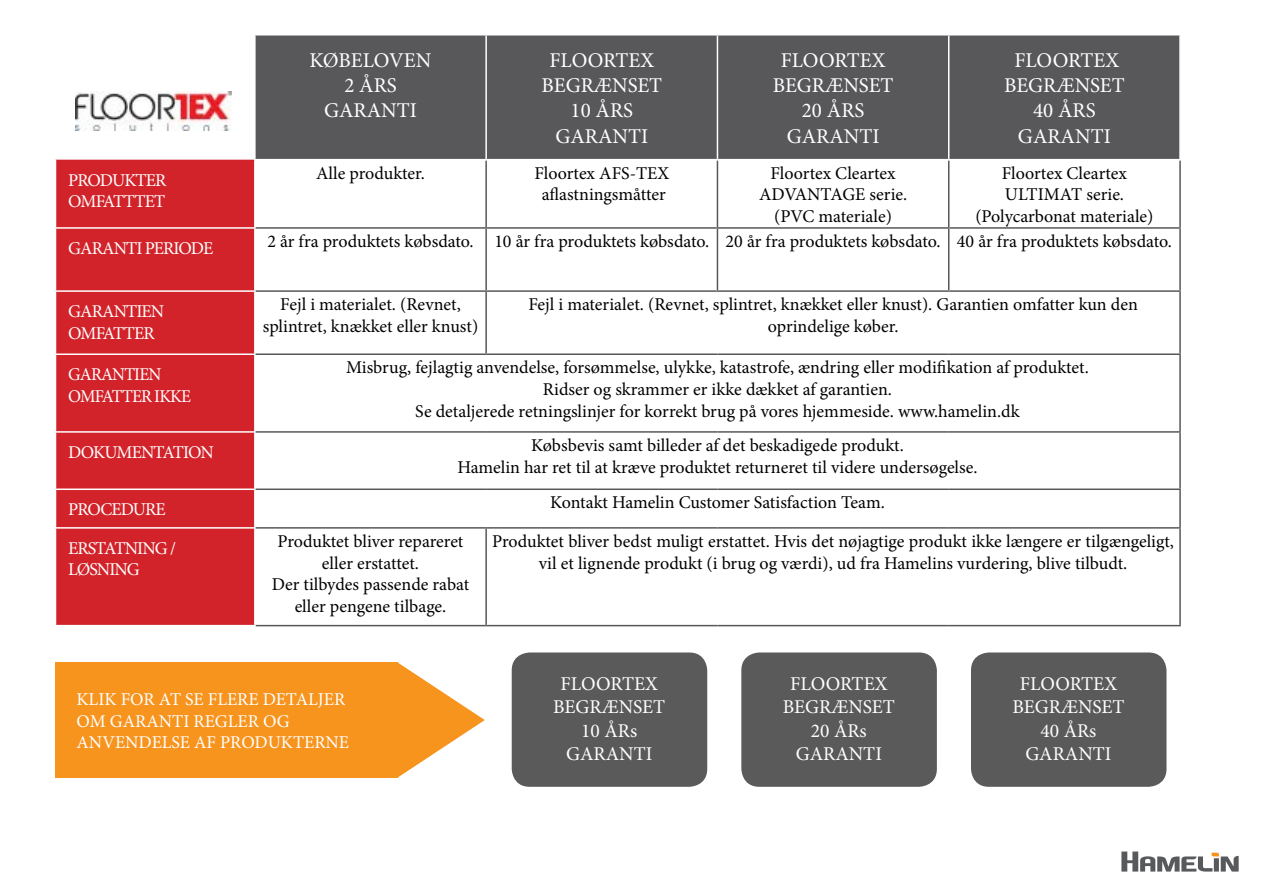
<style>
.page{position:relative;width:1263px;height:893px;background:#fff}
.page>*{position:absolute;margin:0;border:0;box-sizing:border-box;transform-origin:0 0}
.t1{font:21px/25.2px "Minion Pro";color:#fff;text-align:center}
.t2{font:19.5px/23.4px "Minion Pro";color:#fff;text-align:center}
.t3{font:18px/21.6px "Minion Pro";color:#000;text-align:center}
.t4{font:18px/21.6px "Minion Pro";letter-spacing:-.05em;color:#fff}
.t5{font:18px/21.6px "Minion Pro";color:#fff}
</style>
<div class="page">
<div style="left:256px;top:36px;width:923px;height:123px;background:#58585a"></div>
<svg style="left:56px;top:160px;width:198px;height:465px;background:#d32930"></svg>
<hr style="left:55px;top:227px;width:201px;height:2px;background:#fff">
<hr style="left:55px;top:290px;width:201px;height:2px;background:#fff">
<hr style="left:55px;top:353px;width:201px;height:2px;background:#fff">
<hr style="left:55px;top:431px;width:201px;height:2px;background:#fff">
<hr style="left:55px;top:488px;width:201px;height:2px;background:#fff">
<hr style="left:55px;top:527px;width:201px;height:2px;background:#fff">
<hr style="left:485px;top:160px;width:2px;height:67px;background:#58585a">
<hr style="left:1179px;top:160px;width:2px;height:67px;background:#58585a">
<hr style="left:256px;top:227px;width:230px;height:2px;background:#58585a">
<hr style="left:486px;top:227px;width:231px;height:2px;background:#58585a">
<hr style="left:485px;top:229px;width:2px;height:61px;background:#58585a">
<hr style="left:949px;top:227px;width:232px;height:2px;background:#58585a">
<hr style="left:1179px;top:229px;width:2px;height:61px;background:#58585a">
<hr style="left:256px;top:290px;width:230px;height:2px;background:#58585a">
<hr style="left:486px;top:290px;width:231px;height:2px;background:#58585a">
<hr style="left:485px;top:292px;width:2px;height:61px;background:#58585a">
<hr style="left:949px;top:290px;width:232px;height:2px;background:#58585a">
<hr style="left:1179px;top:292px;width:2px;height:61px;background:#58585a">
<hr style="left:256px;top:353px;width:230px;height:2px;background:#58585a">
<hr style="left:486px;top:353px;width:231px;height:2px;background:#58585a">
<hr style="left:717px;top:353px;width:232px;height:2px;background:#58585a">
<hr style="left:949px;top:353px;width:232px;height:2px;background:#58585a">
<hr style="left:1179px;top:355px;width:2px;height:76px;background:#58585a">
<hr style="left:256px;top:431px;width:230px;height:2px;background:#58585a">
<hr style="left:486px;top:431px;width:231px;height:2px;background:#58585a">
<hr style="left:717px;top:431px;width:232px;height:2px;background:#58585a">
<hr style="left:949px;top:431px;width:232px;height:2px;background:#58585a">
<hr style="left:1179px;top:433px;width:2px;height:55px;background:#58585a">
<hr style="left:256px;top:488px;width:230px;height:2px;background:#58585a">
<hr style="left:486px;top:488px;width:231px;height:2px;background:#58585a">
<hr style="left:717px;top:488px;width:232px;height:2px;background:#58585a">
<hr style="left:949px;top:488px;width:232px;height:2px;background:#58585a">
<hr style="left:1179px;top:490px;width:2px;height:37px;background:#58585a">
<hr style="left:256px;top:527px;width:230px;height:2px;background:#58585a">
<hr style="left:486px;top:527px;width:231px;height:2px;background:#58585a">
<hr style="left:485px;top:529px;width:2px;height:96px;background:#58585a">
<hr style="left:717px;top:527px;width:232px;height:2px;background:#58585a">
<hr style="left:949px;top:527px;width:232px;height:2px;background:#58585a">
<hr style="left:1179px;top:529px;width:2px;height:96px;background:#58585a">
<hr style="left:256px;top:625px;width:230px;height:1px;background:#58585a">
<hr style="left:486px;top:625px;width:231px;height:1px;background:#58585a">
<hr style="left:717px;top:625px;width:232px;height:1px;background:#58585a">
<hr style="left:949px;top:625px;width:232px;height:1px;background:#58585a">
<hr style="left:717px;top:160px;width:1px;height:67px;background:#58585a">
<hr style="left:948px;top:160px;width:1px;height:67px;background:#58585a">
<hr style="left:717px;top:227px;width:232px;height:2px;background:#58585a">
<hr style="left:717px;top:229px;width:1px;height:61px;background:#58585a">
<hr style="left:948px;top:229px;width:1px;height:61px;background:#58585a">
<hr style="left:717px;top:290px;width:232px;height:2px;background:#58585a">
<hr style="left:485px;top:36px;width:2px;height:123px;background:#fff">
<hr style="left:717px;top:36px;width:1px;height:123px;background:#fff">
<hr style="left:948px;top:36px;width:1px;height:123px;background:#fff">
<img style="left:75px;top:91px;width:156px;height:39px">
<svg style="left:398px;top:662px;width:87px;height:116px"></svg>
<div style="left:55px;top:662px;width:343px;height:116px;background:#f7941e"></div>
<div style="left:512px;top:652px;width:195px;height:135px;background:#5b5a5b;border-radius:18px"></div>
<div style="left:741px;top:652px;width:196px;height:135px;background:#5b5a5b;border-radius:18px"></div>
<div style="left:971px;top:652px;width:195px;height:135px;background:#5b5a5b;border-radius:18px"></div>
<svg style="left:1121px;top:851px;width:118px;height:21px"></svg>
<p class="t1" style="left:310px;top:48px;width:123px">KØBELOVEN<br>2 ÅRS<br>GARANTI</p>
<p class="t1" style="left:541px;top:48px;width:122px">FLOORTEX<br>BEGRÆNSET<br>10 ÅRS<br>GARANTI</p>
<p class="t1" style="left:773px;top:48px;width:122px">FLOORTEX<br>BEGRÆNSET<br>20 ÅRS<br>GARANTI</p>
<p class="t1" style="left:1004px;top:48px;width:122px">FLOORTEX<br>BEGRÆNSET<br>40 ÅRS<br>GARANTI</p>
<p class="t4" style="left:68px;top:169px;width:100px">PRODUKTER<br>OMFATTTET</p>
<p class="t3" style="left:316px;top:162px;width:110px">Alle produkter.</p>
<p class="t3" style="left:534px;top:162px;width:136px">Floortex AFS-TEX aflastningsmåtter</p>
<p class="t3" style="left:759px;top:162px;width:150px">Floortex Cleartex<br>ADVANTAGE serie. (PVC materiale)</p>
<p class="t3" style="left:975px;top:162px;width:180px">Floortex Cleartex<br>ULTIMAT serie. (Polycarbonat materiale)</p>
<p class="t4" style="left:68px;top:237px;width:147px">GARANTI PERIODE</p>
<p class="t3" style="left:267px;top:231px;width:906px">2 år fra produktets købsdato. 10 år fra produktets købsdato. 20 år fra produktets købsdato. 40 år fra produktets købsdato.</p>
<p class="t4" style="left:68px;top:300px;width:98px">GARANTIEN<br>OMFATTER</p>
<p class="t3" style="left:263px;top:294px;width:217px">Fejl i materialet. (Revnet, splintret, knækket eller knust)</p>
<p class="t3" style="left:528px;top:294px;width:611px">Fejl i materialet. (Revnet, splintret, knækket eller knust). Garantien omfatter kun den oprindelige køber.</p>
<p class="t4" style="left:68px;top:364px;width:124px">GARANTIEN<br>OMFATTER IKKE</p>
<p class="t3" style="left:346px;top:357px;width:744px">Misbrug, fejlagtig anvendelse, forsømmelse, ulykke, katastrofe, ændring eller modifikation af produktet.<br>Ridser og skrammer er ikke dækket af garantien.<br>Se detaljerede retningslinjer for korrekt brug på vores hjemmeside. www.hamelin.dk</p>
<p class="t4" style="left:68px;top:441px;width:147px">DOKUMENTATION</p>
<p class="t3" style="left:457px;top:435px;width:522px">Købsbevis samt billeder af det beskadigede produkt.<br>Hamelin har ret til at kræve produktet returneret til videre undersøgelse.</p>
<p class="t4" style="left:68px;top:499px;width:99px">PROCEDURE</p>
<p class="t3" style="left:550px;top:492px;width:336px">Kontakt Hamelin Customer Satisfaction Team.</p>
<p class="t4" style="left:68px;top:537px;width:109px">ERSTATNING /<br>LØSNING</p>
<p class="t3" style="left:272px;top:530px;width:199px">Produktet bliver repareret eller erstattet.<br>Der tilbydes passende rabat eller pengene tilbage.</p>
<p class="t3" style="left:492px;top:530px;width:683px">Produktet bliver bedst muligt erstattet. Hvis det nøjagtige produkt ikke længere er tilgængeligt, vil et lignende produkt (i brug og værdi), ud fra Hamelins vurdering, blive tilbudt.</p>
<p class="t5" style="left:77px;top:688px;width:274px">KLIK FOR AT SE FLERE DETALJER<br>OM GARANTI REGLER OG<br>ANVENDELSE AF PRODUKTERNE</p>
<p class="t2" style="left:553px;top:672px;width:114px">FLOORTEX<br>BEGRÆNSET<br>10 ÅRs<br>GARANTI</p>
<p class="t2" style="left:783px;top:672px;width:114px">FLOORTEX<br>BEGRÆNSET<br>20 ÅRs<br>GARANTI</p>
<p class="t2" style="left:1012px;top:672px;width:114px">FLOORTEX<br>BEGRÆNSET<br>40 ÅRs<br>GARANTI</p>
</div>
